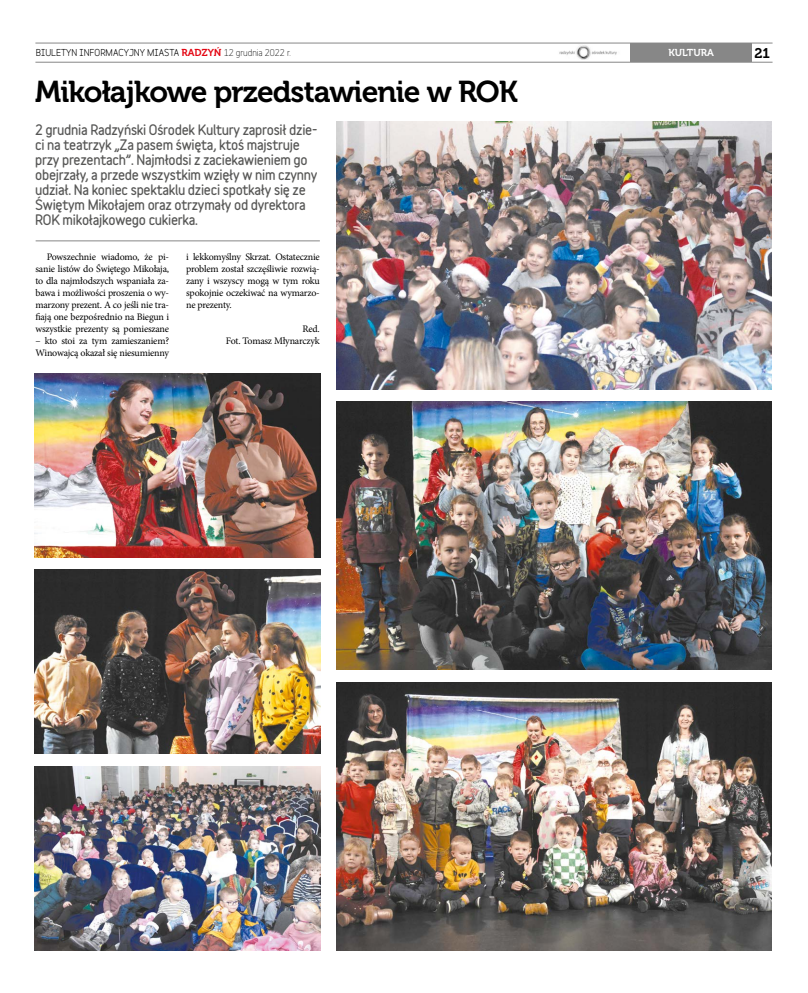
<style>
.page{position:relative;width:808px;height:993px;background:#fff}
.page>*{position:absolute;margin:0;border:0;box-sizing:border-box;transform-origin:0 0}
.t1{font:30px "Museo 700";letter-spacing:-.03em;color:#000}
.t2{font:14px "Museo 700";color:#000}
.t3{font:900 13px/15px "Variable";letter-spacing:-.02em;color:#575756}
.t4{font:10px/12px "Minion Pro";letter-spacing:-.02em;color:#000;text-align:justify}
.t5{font:10px "Museo 700";color:#fff}
.t6{font:700 9px "Variable";color:#000}
.s1{font-family:"Museo 700";font-weight:400;font-size:10px;color:#e30613}
.s2{font-weight:400}
</style>
<div class="page">
<hr style="left:35px;top:43px;width:737px;height:1px;background:#878787">
<hr style="left:35px;top:62px;width:737px;height:1px;background:#878787">
<div style="left:631px;top:43px;width:121px;height:19px;background:#878787"></div>
<img style="left:337px;top:121px;width:435px;height:268px">
<img style="left:337px;top:402px;width:435px;height:267px">
<img style="left:337px;top:682px;width:435px;height:268px">
<img style="left:35px;top:373px;width:285px;height:184px">
<img style="left:35px;top:569px;width:285px;height:184px">
<img style="left:35px;top:766px;width:285px;height:184px">
<img style="left:559px;top:45px;width:58px;height:15px">
<hr style="left:36px;top:240px;width:284px;height:1px;background:#878787">
<p class="t6" style="left:36px;top:45px;width:256px">BIULETYN INFORMACYJNY MIASTA <span class="s1">RADZYŃ</span> <span class="s2">12 grudnia 2022 r.</span></p>
<p class="t5" style="left:668px;top:47px;width:47px">KULTURA</p>
<h2 class="t2" style="left:754px;top:45px;width:17px">21</h2>
<h1 class="t1" style="left:35px;top:75px;width:484px">Mikołajkowe przedstawienie w ROK</h1>
<p class="t3" style="left:35px;top:122px;width:284px">2 grudnia Radzyński Ośrodek Kultury zaprosił dzie&shy;ci na teatrzyk „Za pasem święta, ktoś majstruje przy prezentach”. Najmłodsi z zaciekawieniem go obejrzały, a przede wszystkim wzięły w nim czynny udział. Na koniec spektaklu dzieci spotkały się ze Świętym Mikołajem oraz otrzymały od dyrektora ROK mikołajkowego cukierka.</p>
<p class="t4" style="left:35px;top:251px;width:135px;text-indent:11px">Powszechnie wiadomo, że pi&shy;sanie listów do Świętego Mikołaja, to dla najmłodszych wspaniała za&shy;bawa i możliwości proszenia o wy&shy;marzony prezent. A co jeśli nie tra&shy;fiają one bezpośrednio na Biegun i wszystkie prezenty są pomieszane</p>
<p class="t4" style="left:35px;top:335px;width:135px">– kto stoi za tym zamieszaniem?<br>Winowajcą okazał się niesumienny</p>
<p class="t4" style="left:186px;top:251px;width:135px">i lekkomyślny Skrzat. Ostatecznie problem został szczęśliwie rozwią&shy;zany i wszyscy mogą w tym roku spokojnie oczekiwać na wymarzo&shy;ne prezenty.</p>
<p class="t4" style="left:226px;top:323px;width:95px;text-align:right">Red.<br>Fot. Tomasz Młynarczyk</p>
</div>
